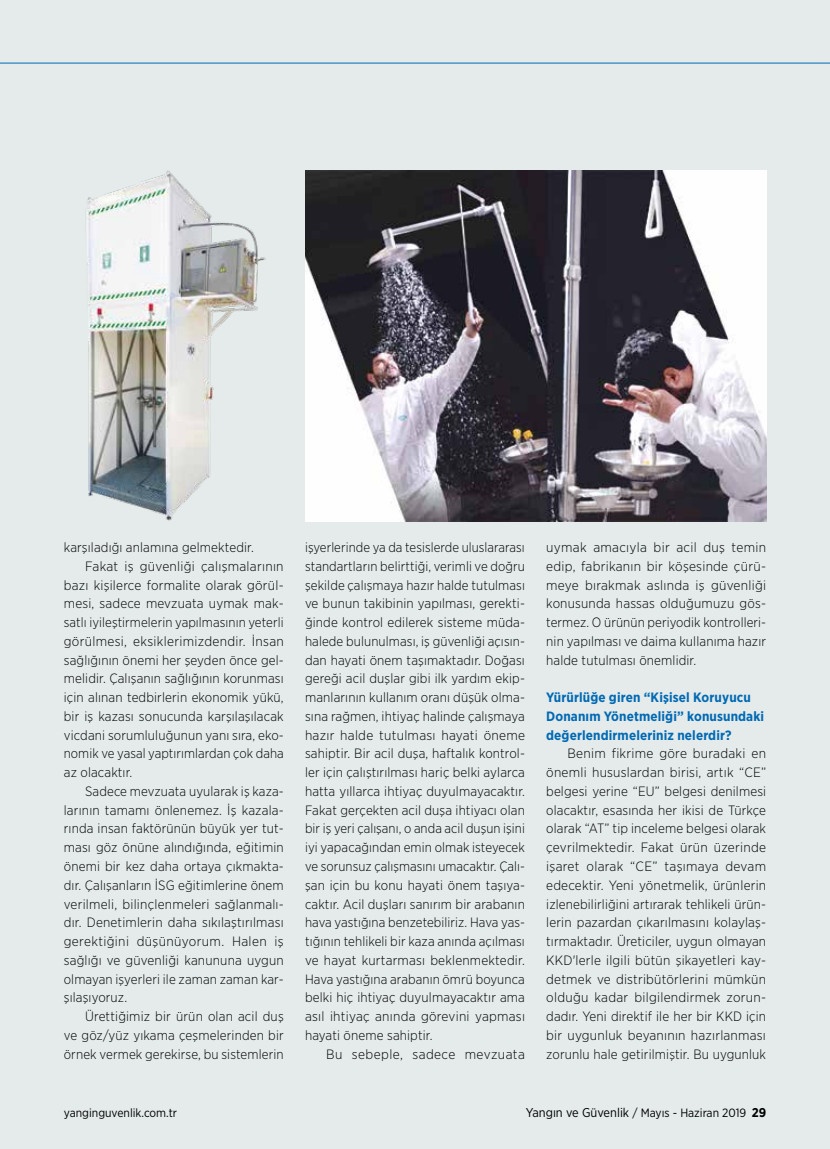
<style>
.page{position:relative;width:830px;height:1149px;background:#fff}
.page>*{position:absolute;margin:0;border:0;box-sizing:border-box;transform-origin:0 0}
.t1{font:300 13.5px/18.8px "Gotham Narrow";letter-spacing:.01em;color:#000;text-align:justify}
.t2{font:700 13.5px/18.8px "Gotham Narrow";letter-spacing:.01em;color:#0069b4}
.t3{font:300 13.5px "Gotham Narrow";letter-spacing:.03em;color:#000}
.t4{font:12px "Gotham Narrow";color:#000}
.s1{font-size:12.75px}
.s2{font-weight:700;font-size:12.75px}
</style>
<div class="page">
<div style="left:0;top:0;width:829px;height:1148px;background:#e4ebea"></div>
<img style="left:87px;top:170px;width:179px;height:351px">
<img style="left:305px;top:170px;width:460px;height:351px">
<hr style="left:0;top:63px;width:829px;height:1px;background:#0069b4">
<p class="t1" style="left:64px;top:537px;width:191px">karşıladığı anlamına gelmektedir.</p>
<p class="t1" style="left:85px;top:556px;width:200px">Fakat iş güvenliği çalışmalarının</p>
<p class="t1" style="left:64px;top:575px;width:221px">bazı kişilerce formalite olarak görül-</p>
<p class="t1" style="left:64px;top:593px;width:221px">mesi, sadece mevzuata uymak mak-</p>
<p class="t1" style="left:64px;top:612px;width:221px">satlı iyileştirmelerin yapılmasının yeterli</p>
<p class="t1" style="left:64px;top:631px;width:221px">görülmesi, eksiklerimizdendir. İnsan</p>
<p class="t1" style="left:64px;top:650px;width:221px">sağlığının önemi her şeyden önce gel-</p>
<p class="t1" style="left:64px;top:668px;width:221px">melidir. Çalışanın sağlığının korunması</p>
<p class="t1" style="left:64px;top:687px;width:221px">için alınan tedbirlerin ekonomik yükü,</p>
<p class="t1" style="left:64px;top:706px;width:221px">bir iş kazası sonucunda karşılaşılacak</p>
<p class="t1" style="left:64px;top:725px;width:221px">vicdani sorumluluğunun yanı sıra, eko-</p>
<p class="t1" style="left:64px;top:743px;width:221px">nomik ve yasal yaptırımlardan çok daha</p>
<p class="t1" style="left:64px;top:762px;width:70px">az olacaktır.</p>
<p class="t1" style="left:85px;top:781px;width:200px">Sadece mevzuata uyularak iş kaza-</p>
<p class="t1" style="left:64px;top:800px;width:221px">larının tamamı önlenemez. İş kazala-</p>
<p class="t1" style="left:64px;top:818px;width:221px">rında insan faktörünün büyük yer tut-</p>
<p class="t1" style="left:64px;top:837px;width:221px">ması göz önüne alındığında, eğitimin</p>
<p class="t1" style="left:64px;top:856px;width:221px">önemi bir kez daha ortaya çıkmakta-</p>
<p class="t1" style="left:64px;top:875px;width:221px">dır. Çalışanların İSG eğitimlerine önem</p>
<p class="t1" style="left:64px;top:893px;width:221px">verilmeli, bilinçlenmeleri sağlanmalı-</p>
<p class="t1" style="left:64px;top:912px;width:221px">dır. Denetimlerin daha sıkılaştırılması</p>
<p class="t1" style="left:64px;top:931px;width:221px">gerektiğini düşünüyorum. Halen iş</p>
<p class="t1" style="left:64px;top:950px;width:221px">sağlığı ve güvenliği kanununa uygun</p>
<p class="t1" style="left:64px;top:968px;width:221px">olmayan işyerleri ile zaman zaman kar-</p>
<p class="t1" style="left:64px;top:987px;width:65px">şılaşıyoruz.</p>
<p class="t1" style="left:85px;top:1006px;width:200px">Ürettiğimiz bir ürün olan acil duş</p>
<p class="t1" style="left:64px;top:1025px;width:221px">ve göz/yüz yıkama çeşmelerinden bir</p>
<p class="t1" style="left:64px;top:1043px;width:221px">örnek vermek gerekirse, bu sistemlerin</p>
<p class="t1" style="left:305px;top:537px;width:221px">işyerlerinde ya da tesislerde uluslararası standartların belirttiği, verimli ve doğru şekilde çalışmaya hazır halde tutulması ve bunun takibinin yapılması, gerekti&shy;ğinde kontrol edilerek sisteme müda&shy;halede bulunulması, iş güvenliği açısın&shy;dan hayati önem taşımaktadır. Doğası gereği acil duşlar gibi ilk yardım ekip&shy;manlarının kullanım oranı düşük olma&shy;sına rağmen, ihtiyaç halinde çalışmaya hazır halde tutulması hayati öneme sahiptir. Bir acil duşa, haftalık kontrol&shy;ler için çalıştırılması hariç belki aylarca hatta yıllarca ihtiyaç duyulmayacaktır.<br>Fakat gerçekten acil duşa ihtiyacı olan bir iş yeri çalışanı, o anda acil duşun işini iyi yapacağından emin olmak isteyecek ve sorunsuz çalışmasını umacaktır. Çalı&shy;şan için bu konu hayati önem taşıya&shy;caktır. Acil duşları sanırım bir arabanın hava yastığına benzetebiliriz. Hava yas&shy;tığının tehlikeli bir kaza anında açılması ve hayat kurtarması beklenmektedir.<br>Hava yastığına arabanın ömrü boyunca belki hiç ihtiyaç duyulmayacaktır ama asıl ihtiyaç anında görevini yapması hayati öneme sahiptir.</p>
<p class="t3" style="left:326px;top:1045px;width:200px">Bu sebeple, sadece mevzuata</p>
<p class="t1" style="left:546px;top:537px;width:221px">uymak amacıyla bir acil duş temin edip, fabrikanın bir köşesinde çürü&shy;meye bırakmak aslında iş güvenliği konusunda hassas olduğumuzu gös&shy;termez. O ürünün periyodik kontrolleri&shy;nin yapılması ve daima kullanıma hazır halde tutulması önemlidir.</p>
<p class="t2" style="left:546px;top:687px;width:219px">Yürürlüğe giren “Kişisel Koruyucu<br>Donanım Yönetmeliği” konusundaki değerlendirmeleriniz nelerdir?</p>
<p class="t1" style="left:546px;top:743px;width:221px;text-indent:21px">Benim fikrime göre buradaki en önemli hususlardan birisi, artık “CE” belgesi yerine “EU” belgesi denilmesi olacaktır, esasında her ikisi de Türkçe olarak “AT” tip inceleme belgesi olarak çevrilmektedir. Fakat ürün üzerinde işaret olarak “CE” taşımaya devam edecektir. Yeni yönetmelik, ürünlerin izlenebilirliğini artırarak tehlikeli ürün&shy;lerin pazardan çıkarılmasını kolaylaş&shy;tırmaktadır. Üreticiler, uygun olmayan KKD'lerle ilgili bütün şikayetleri kay&shy;detmek ve distribütörlerini mümkün olduğu kadar bilgilendirmek zorun&shy;dadır. Yeni direktif ile her bir KKD için bir uygunluk beyanının hazırlanması zorunlu hale getirilmiştir. Bu uygunluk</p>
<p class="t4" style="left:64px;top:1104px;width:115px">yanginguvenlik.com.tr</p>
<p class="t4" style="left:525px;top:1104px;width:242px"><span class="s1">Yangın ve Güvenlik</span> / Mayıs - Haziran 2019 <span class="s2">29</span></p>
</div>
